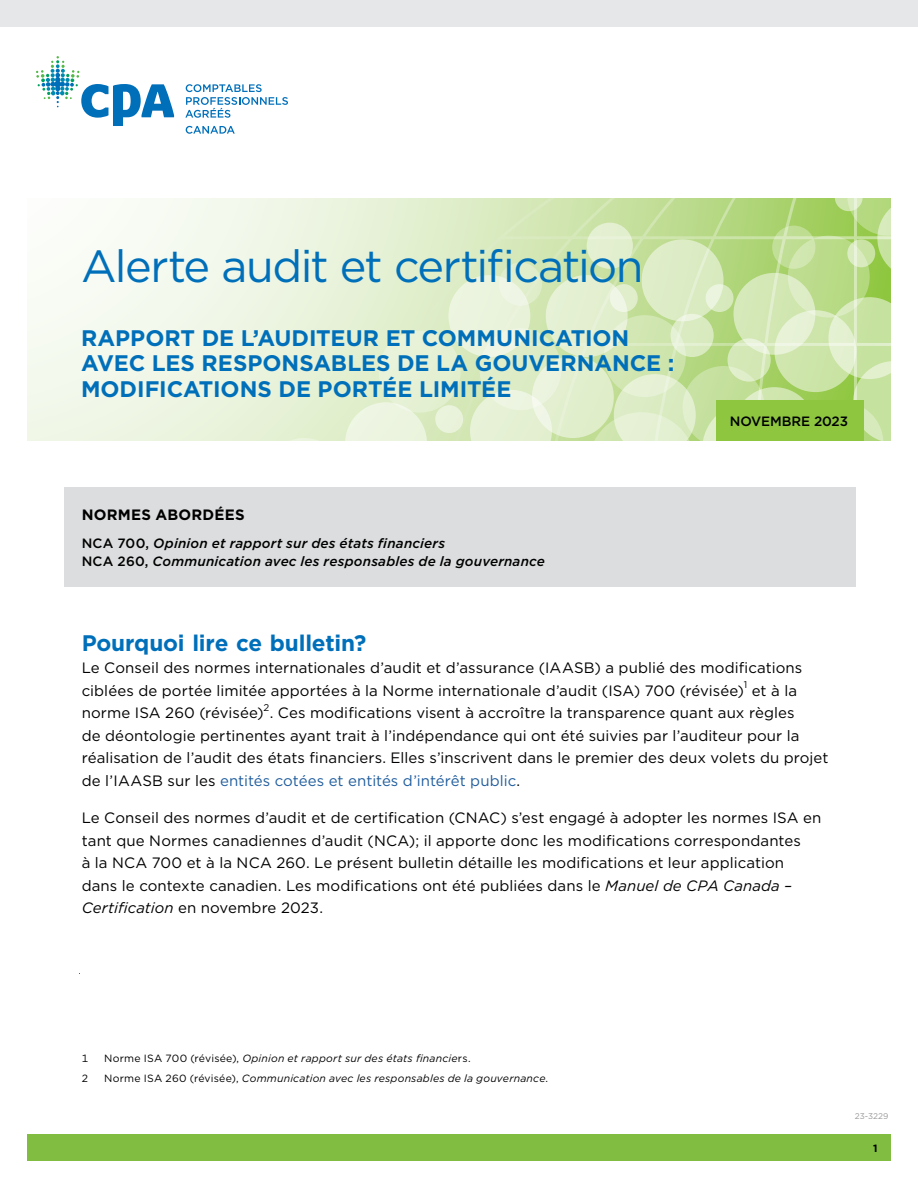
<style>
.page{position:relative;width:918px;height:1188px;background:#fff}
.page>*{position:absolute;margin:0;border:0;box-sizing:border-box;transform-origin:0 0}
.CPA_bannerHead_newsletterTitle{font:45px "Gotham";letter-spacing:-.035em;color:#006fba}
.CPA_bannerHead_subtitle{font:700 22.5px/25.5px "Gotham";color:#006fba}
.CPA_head1{font:700 22.5px "Gotham";letter-spacing:-.01em;color:#006fba}
.CPA__body{font:15px/22.5px "Gotham";letter-spacing:.005em;color:#000}
.disclaimer_head{font:700 15px "Gotham";letter-spacing:.015em;color:#000}
.CPA_callOut-body{font:italic 500 13.5px "Gotham";letter-spacing:.015em;color:#000}
.CPA_bannerHead_volume-issue{font:500 13.5px "Gotham";letter-spacing:-.01em;color:#000}
.CPA__body-2{font:italic 10.5px "Gotham";letter-spacing:.02em;color:#000}
.CPA__body-3{font:10.5px "Gotham";color:#000}
.t1{font:700 10.5px "Gotham";color:#000}
.CPA__body-4{font:9.75px "Gotham";color:#000}
.t2{font:8.25px "Gotham";letter-spacing:.005em;color:#6d6e71}
.s1{font-style:normal}
.s2{color:#215e9e}
.s3{font-style:italic}
</style>
<div class="page">
<svg style="left:186px;top:126px;width:49px;height:8px"></svg>
<svg style="left:36px;top:56px;width:138px;height:70px"></svg>
<svg style="left:185px;top:84px;width:103px;height:34px"></svg>
<div style="left:27px;top:198px;width:864px;height:243px;background:linear-gradient(to bottom,#f7fbf2,#ecf4e0)"></div>
<svg style="left:317px;top:198px;width:574px;height:243px;background:#d3e7b6"></svg>
<div style="left:479px;top:328px;width:82px;height:82px;background:#deecc6;border-radius:50%"></div>
<div style="left:532px;top:356px;width:82px;height:82px;background:linear-gradient(to bottom,#e7f1d7,#e0eecb);border-radius:50%"></div>
<svg style="left:470px;top:390px;width:82px;height:51px;background:#e6f0d5"></svg>
<div style="left:448px;top:275px;width:82px;height:82px;background:#ebf4de;border-radius:50%"></div>
<svg style="left:788px;top:236px;width:82px;height:82px;background:#badb8a"></svg>
<svg style="left:499px;top:263px;width:43px;height:43px"></svg>
<svg style="left:772px;top:226px;width:43px;height:43px"></svg>
<div style="left:706px;top:284px;width:27px;height:28px;background:#d7eabd;border-radius:50%"></div>
<div style="left:435px;top:405px;width:28px;height:28px;background:#e9f2da;border-radius:50%"></div>
<div style="left:610px;top:284px;width:28px;height:28px;background:#e0eecc;border-radius:50%"></div>
<div style="left:379px;top:331px;width:82px;height:82px;background:#e6f1d5;border-radius:50%"></div>
<svg style="left:588px;top:297px;width:303px;height:144px;background:#cee5ac"></svg>
<svg style="left:546px;top:275px;width:82px;height:82px;background:#e4f0d2"></svg>
<svg style="left:733px;top:273px;width:82px;height:82px;background:#d9eabf"></svg>
<svg style="left:642px;top:239px;width:82px;height:82px;background:#ddecc6"></svg>
<svg style="left:835px;top:198px;width:56px;height:81px;background:#b7da85"></svg>
<svg style="left:263px;top:402px;width:164px;height:39px;background:#e6f1d6"></svg>
<div style="left:587px;top:223px;width:46px;height:46px;background:#e3efd0;border-radius:50%"></div>
<div style="left:0;top:0;width:918px;height:27px;background:#e6e7e8"></div>
<div style="left:716px;top:400px;width:148px;height:41px;background:#8ec640"></div>
<div style="left:64px;top:487px;width:792px;height:100px;background:#dcddde"></div>
<div style="left:27px;top:1134px;width:864px;height:27px;background:#81bd41"></div>
<h1 class="CPA_bannerHead_newsletterTitle" style="left:81px;top:237px;width:564px">Alerte audit et certification</h1>
<p class="CPA_bannerHead_subtitle" style="left:81px;top:325px;width:595px">RAPPORT DE L’AUDITEUR ET COMMUNICATION<br>AVEC LES RESPONSABLES DE LA GOUVERNANCE :<br>MODIFICATIONS DE PORTÉE LIMITÉE</p>
<h2 class="disclaimer_head" style="left:82px;top:505px;width:165px">NORMES ABORDÉES</h2>
<p class="CPA_callOut-body" style="left:82px;top:534px;width:365px"><span class="s1">NCA 700,</span> Opinion et rapport sur des états financiers</p>
<p class="CPA_callOut-body" style="left:82px;top:552px;width:465px"><span class="s1">NCA 260,</span> Communication avec les responsables de la gouvernance</p>
<p class="CPA_bannerHead_volume-issue" style="left:730px;top:413px;width:120px">NOVEMBRE 2023</p>
<h1 class="CPA_head1" style="left:82px;top:628px;width:286px">Pourquoi lire ce bulletin?</h1>
<p class="CPA__body" style="left:82px;top:656px;width:722px">Le Conseil des normes internationales d’audit et d’assurance (IAASB) a publié des modifications ciblées de portée limitée apportées à la Norme internationale d’audit (ISA) 700 (révisée)</p>
<p class="CPA__body-4" style="left:744px;top:679px;width:5px">1</p>
<p class="CPA__body" style="left:82px;top:679px;width:717px;text-align:right">et à la<br>norme ISA 260 (révisée) . Ces modifications visent à accroître la transparence quant aux règles</p>
<p class="CPA__body-4" style="left:263px;top:701px;width:7px">2</p>
<p class="CPA__body" style="left:82px;top:724px;width:748px">de déontologie pertinentes ayant trait à l’indépendance qui ont été suivies par l’auditeur pour la réalisation de l’audit des états financiers. Elles s’inscrivent dans le premier des deux volets du projet de l’IAASB sur les <span class="s2">entités cotées et entités d’intérêt public</span>.</p>
<p class="CPA__body" style="left:82px;top:806px;width:741px">Le Conseil des normes d’audit et de certification (CNAC) s’est engagé à adopter les normes ISA en tant que Normes canadiennes d’audit (NCA); il apporte donc les modifications correspondantes<br>à la NCA 700 et à la NCA 260. Le présent bulletin détaille les modifications et leur application dans le contexte canadien. Les modifications ont été publiées dans le <span class="s3">Manuel de CPA Canada – Certification</span> en novembre 2023.</p>
<p class="CPA__body-3" style="left:82px;top:1052px;width:8px">1</p>
<p class="CPA__body-2" style="left:104px;top:1052px;width:368px"><span class="s1">Norme ISA 700 (révisée),</span> Opinion et rapport sur des états financie<span class="s1">rs.</span></p>
<p class="CPA__body-3" style="left:82px;top:1072px;width:8px">2</p>
<p class="CPA__body-2" style="left:104px;top:1072px;width:445px"><span class="s1">Norme ISA 260 (révisée),</span> Communication avec les responsables de la gouvernance<span class="s1">.</span></p>
<p class="t2" style="left:855px;top:1110px;width:35px">23-3229</p>
<p class="t1" style="left:873px;top:1141px;width:6px">1</p>
</div>
